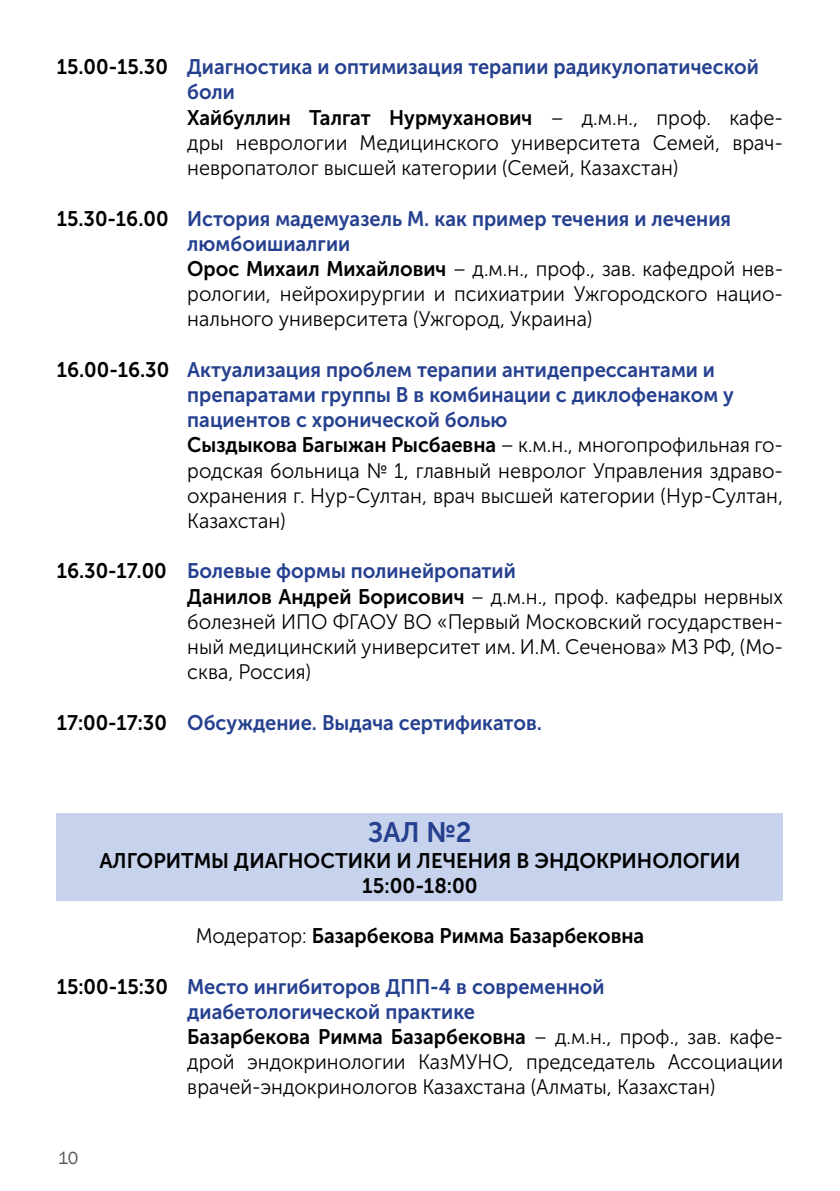
<style>
.page{position:relative;width:840px;height:1191px;background:#fff}
.page>*{position:absolute;margin:0;border:0;box-sizing:border-box;transform-origin:0 0}
.t1{font:28px "Museo Sans Cyrl 700";color:#25408f}
.t2{font:21px/25.2px "Museo Sans Cyrl 300";color:#000;text-align:justify;scale:.95 1}
.t3{font:21px/25.2px "Museo Sans Cyrl 700";color:#25408f;scale:.95 1}
.t4{font:21px/25.2px "Museo Sans Cyrl 700";color:#000;text-align:center}
.t5{font:21px "Museo Sans Cyrl 700";color:#000;scale:.95 1}
.t6{font:18px "Franklin Gothic";color:#58595b}
.s1{color:#000}
.s2{font-family:"Museo Sans Cyrl 300";color:#000}
.s3{font-family:"Museo Sans Cyrl 700"}
.s4{font-family:"Museo Sans Cyrl 300"}
</style>
<div class="page">
<div style="left:57px;top:813px;width:725px;height:87px;background:#c7d2ec"></div>
<p class="t3" style="left:187px;top:54px;width:628px;text-indent:-130px"><span class="s1">15.00-15.30</span> Диагностика и оптимизация терапии радикулопатической боли<br><span class="s1">Хайбуллин Талгат Нурмуханович</span> <span class="s2">– д.м.н., проф. кафе-</span></p>
<p class="t2" style="left:187px;top:130px;width:625px">дры неврологии Медицинского университета Семей, врач&shy;невропатолог высшей категории (Семей, Казахстан)</p>
<p class="t3" style="left:187px;top:206px;width:573px;text-indent:-130px"><span class="s1">15.30-16.00</span> История мадемуазель М. как пример течения и лечения люмбоишиалгии</p>
<p class="t2" style="left:187px;top:256px;width:628px"><span class="s3">Орос Михаил Михайлович</span> – д.м.н., проф., зав. кафедрой нев&shy;рологии, нейрохирургии и психиатрии Ужгородского нацио&shy;нального университета (Ужгород, Украина)</p>
<p class="t3" style="left:187px;top:357px;width:577px;text-indent:-130px"><span class="s1">16.00-16.30</span> Актуализация проблем терапии антидепрессантами и препаратами группы B в комбинации с диклофенаком у пациентов с хронической болью</p>
<p class="t2" style="left:187px;top:433px;width:628px"><span class="s3">Сыздыкова Багыжан Рысбаевна</span> – к.м.н., многопрофильная го&shy;родская больница № 1, главный невролог Управления здраво&shy;охранения г. Нур-Султан, врач высшей категории (Нур-Султан, Казахстан)</p>
<p class="t3" style="left:57px;top:558px;width:484px"><span class="s1">16.30-17.00</span> Болевые формы полинейропатий</p>
<p class="t2" style="left:187px;top:584px;width:628px"><span class="s3">Данилов Андрей Борисович</span> – д.м.н., проф. кафедры нервных болезней ИПО ФГАОУ ВО «Первый Московский государствен&shy;ный медицинский университет им. И.М. Сеченова» МЗ РФ, (Мо&shy;сква, Россия)</p>
<p class="t3" style="left:57px;top:710px;width:512px"><span class="s1">17:00-17:30</span> Обсуждение. Выдача сертификатов.</p>
<h1 class="t1" style="left:368px;top:817px;width:105px">ЗАЛ №2</h1>
<p class="t4" style="left:99px;top:847px;width:642px">АЛГОРИТМЫ ДИАГНОСТИКИ И ЛЕЧЕНИЯ В ЭНДОКРИНОЛОГИИ<br>15:00-18:00</p>
<p class="t5" style="left:195px;top:924px;width:473px"><span class="s4">Модератор:</span> Базарбекова Римма Базарбековна</p>
<p class="t3" style="left:187px;top:973px;width:628px;text-indent:-130px"><span class="s1">15:00-15:30</span> Место ингибиторов ДПП-4 в современной диабетологической практике<br><span class="s1">Базарбекова Римма Базарбековна</span> <span class="s2">– д.м.н., проф., зав. кафе-</span></p>
<p class="t2" style="left:187px;top:1049px;width:628px">дрой эндокринологии КазМУНО, председатель Ассоциации врачей-эндокринологов Казахстана (Алматы, Казахстан)</p>
<p class="t6" style="left:58px;top:1146px;width:22px">10</p>
</div>
